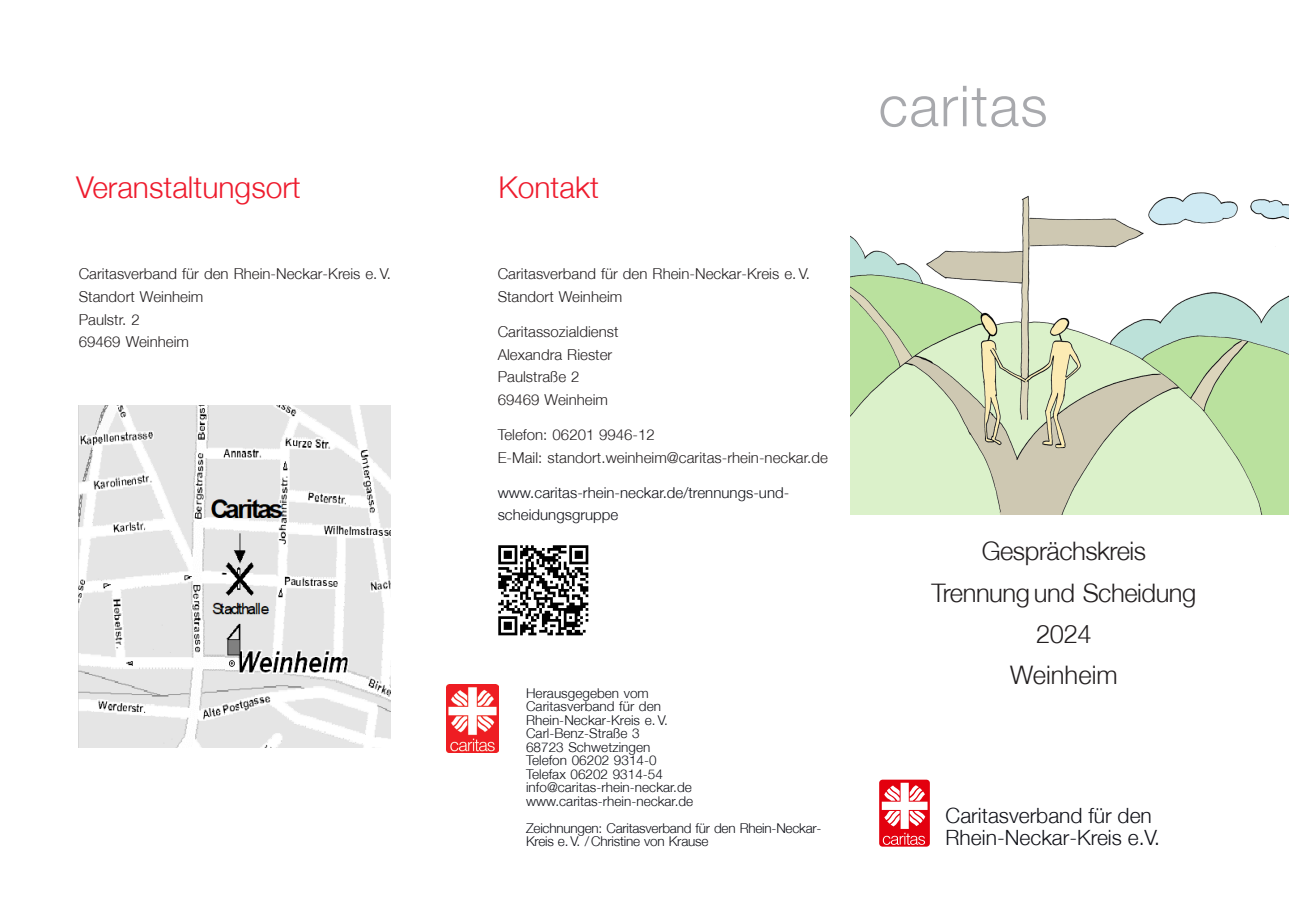
<style>
.page{position:relative;width:1289px;height:919px;background:#fff}
.page>*{position:absolute;margin:0;border:0;box-sizing:border-box;transform-origin:0 0}
._001-Headline{font:300 30px "Helvetica Neue";color:#ee1b2d}
.Absatzformat_1{font:300 25.5px "Helvetica Neue";letter-spacing:-.015em;color:#231f20}
.Absatzformat_1-2{font:300 25.5px "Helvetica Neue";letter-spacing:.005em;color:#231f20}
._008-Einrichtungsname-Titelseite{font:300 21px/22.5px "Helvetica Neue";color:#101118}
._005-Fließtext{font:300 15px/22.5px "Helvetica Neue";letter-spacing:.005em;color:#231f20}
._005-Fließtext-2{font:300 15px/22.5px "Helvetica Neue";letter-spacing:.005em;color:#101118}
._009-Impressum-oben{font:300 13.5px/13.5px "Helvetica Neue";letter-spacing:.005em;color:#101118}
._009-Impressum-oben-2{font:300 13.5px/13.5px "Helvetica Neue";letter-spacing:-.015em;color:#101118}
</style>
<div class="page">
<img style="left:446px;top:685px;width:52px;height:67px">
<img style="left:850px;top:192px;width:438px;height:322px">
<svg style="left:879px;top:779px;width:50px;height:67px"></svg>
<svg style="left:881px;top:782px;width:46px;height:62px"></svg>
<img style="left:498px;top:545px;width:91px;height:91px">
<img style="left:79px;top:405px;width:311px;height:342px">
<svg style="left:880px;top:86px;width:165px;height:41px"></svg>
<p class="_001-Headline" style="left:76px;top:169px;width:226px">Veranstaltungsort</p>
<p class="_001-Headline" style="left:498px;top:169px;width:102px">Kontakt</p>
<p class="_005-Fließtext" style="left:79px;top:262px;width:314px">Caritasverband für den Rhein-Neckar-Kreis e. V.<br>Standort Weinheim</p>
<p class="_005-Fließtext" style="left:79px;top:307px;width:62px">Paulstr. 2</p>
<p class="_005-Fließtext" style="left:79px;top:330px;width:112px">69469 Weinheim</p>
<p class="_005-Fließtext" style="left:497px;top:262px;width:314px">Caritasverband für den Rhein-Neckar-Kreis e. V.</p>
<p class="_005-Fließtext" style="left:497px;top:285px;width:126px">Standort Weinheim</p>
<p class="_005-Fließtext" style="left:497px;top:320px;width:122px">Caritassozialdienst</p>
<p class="_005-Fließtext" style="left:497px;top:343px;width:116px">Alexandra Riester</p>
<p class="_005-Fließtext" style="left:497px;top:365px;width:83px">Paulstraße 2</p>
<p class="_005-Fließtext" style="left:497px;top:388px;width:112px">69469 Weinheim</p>
<p class="_005-Fließtext" style="left:497px;top:423px;width:159px">Telefon: 06201 9946-12</p>
<p class="_005-Fließtext" style="left:497px;top:445px;width:332px">E-Mail: standort.weinheim@caritas-rhein-neckar.de</p>
<p class="_005-Fließtext-2" style="left:497px;top:481px;width:293px">www.caritas-rhein-neckar.de/trennungs-und&shy;scheidungsgruppe</p>
<p class="_009-Impressum-oben" style="left:526px;top:685px;width:124px">Herausgegeben vom</p>
<p class="_009-Impressum-oben" style="left:526px;top:699px;width:143px">Caritasverband für den<br>Rhein-Neckar-Kreis e. V.</p>
<p class="_009-Impressum-oben" style="left:526px;top:726px;width:115px">Carl-Benz-Straße 3</p>
<p class="_009-Impressum-oben" style="left:526px;top:739px;width:126px">68723 Schwetzingen</p>
<p class="_009-Impressum-oben" style="left:526px;top:753px;width:132px">Telefon 06202 9314-0</p>
<p class="_009-Impressum-oben" style="left:526px;top:766px;width:138px">Telefax 06202 9314-54</p>
<p class="_009-Impressum-oben" style="left:526px;top:780px;width:169px">info@caritas-rhein-neckar.de www.caritas-rhein-neckar.de</p>
<p class="_009-Impressum-oben-2" style="left:526px;top:820px;width:297px">Zeichnungen: Caritasverband für den Rhein-Neckar-<br>Kreis e. V. / Christine von Krause</p>
<p class="Absatzformat_1" style="left:981px;top:535px;width:166px">Gesprächskreis</p>
<p class="Absatzformat_1" style="left:931px;top:577px;width:266px">Trennung und Scheidung</p>
<p class="Absatzformat_1" style="left:1036px;top:618px;width:57px">2024</p>
<p class="Absatzformat_1-2" style="left:1009px;top:659px;width:109px">Weinheim</p>
<p class="_008-Einrichtungsname-Titelseite" style="left:945px;top:803px;width:216px">Caritasverband für den<br>Rhein-Neckar-Kreis e.V.</p>
</div>
